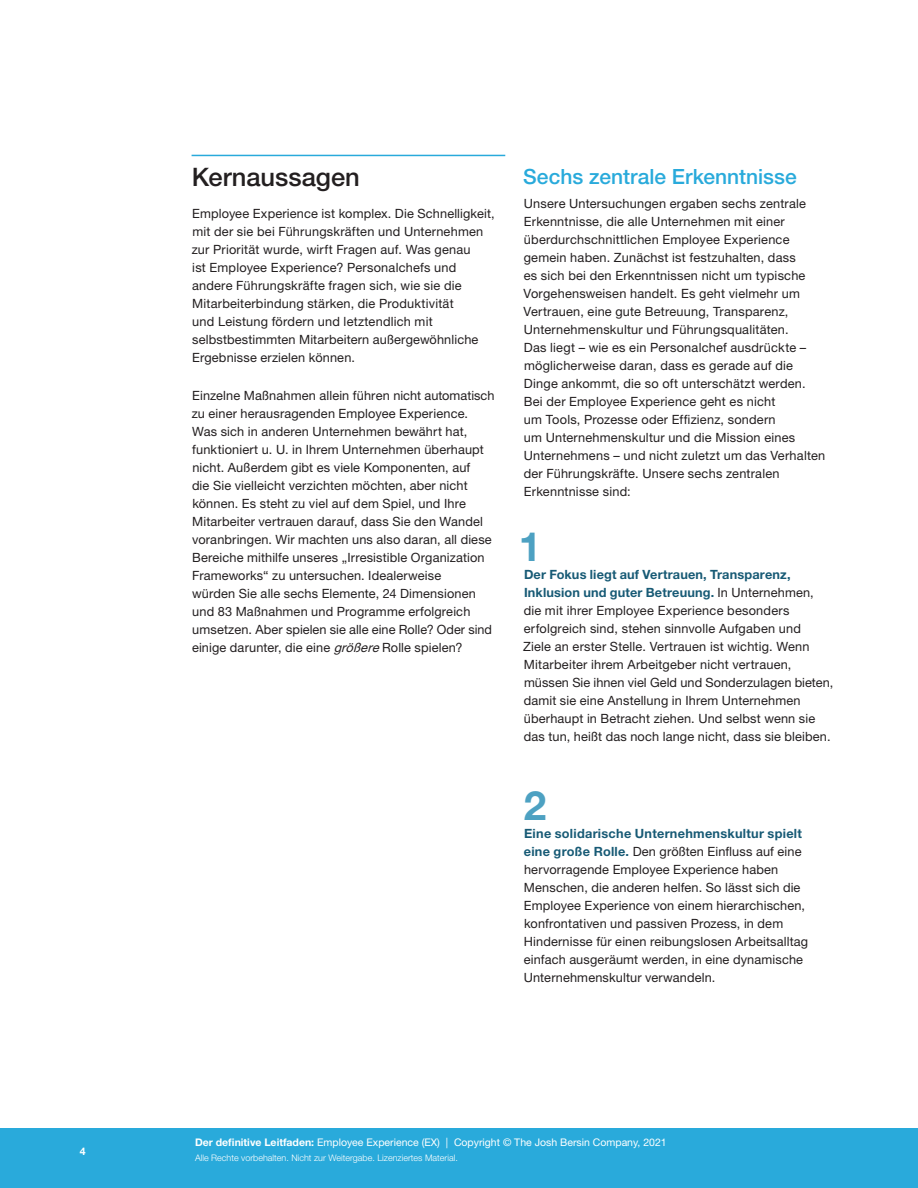
<style>
.page{position:relative;width:918px;height:1188px;background:#fff}
.page>*{position:absolute;margin:0;border:0;box-sizing:border-box;transform-origin:0 0}
.Body_Text{font:700 40.5px "Helvetica Neue LT Std";color:#4da1c2}
.H1_Section_Title{font:500 25.5px "Helvetica Neue LT Std";color:#231f20}
.H2_Blue{font:500 21px "Helvetica Neue LT Std";color:#29aadb}
.Body_Text-2{font:12.75px/18px "Helvetica Neue LT Std";letter-spacing:.01em;color:#231f20}
.H2_Blue-2{font:12.75px/18px "Helvetica Neue LT Std";letter-spacing:.015em;color:#231f20}
.t1{font:10.5px "Helvetica Neue LT Std";color:#fff}
.t2{font:700 10.5px "Helvetica Neue LT Std";color:#fff}
.t3{font:300 9px "Helvetica Neue LT Std";color:#fff}
.s1{font-style:italic}
.s2{font-weight:700;color:#175a75}
.s3{font-weight:700}
</style>
<div class="page">
<div style="left:0;top:1128px;width:918px;height:60px;background:#29aadb"></div>
<hr style="left:192px;top:155px;width:313px;height:1px;background:#29aadb">
<p class="t2" style="left:80px;top:1144px;width:7px">4</p>
<p class="H1_Section_Title" style="left:192px;top:162px;width:170px">Kernaussagen</p>
<p class="Body_Text-2" style="left:192px;top:204px;width:304px">Employee Experience ist komplex. Die Schnelligkeit, mit der sie bei Führungskräften und Unternehmen zur Priorität wurde, wirft Fragen auf. Was genau<br>ist Employee Experience? Personalchefs und andere Führungskräfte fragen sich, wie sie die Mitarbeiterbindung stärken, die Produktivität<br>und Leistung fördern und letztendlich mit selbstbestimmten Mitarbeitern außergewöhnliche Ergebnisse erzielen können.</p>
<p class="Body_Text-2" style="left:192px;top:387px;width:304px">Einzelne Maßnahmen allein führen nicht automatisch zu einer herausragenden Employee Experience.<br>Was sich in anderen Unternehmen bewährt hat, funktioniert u. U. in Ihrem Unternehmen überhaupt nicht. Außerdem gibt es viele Komponenten, auf<br>die Sie vielleicht verzichten möchten, aber nicht können. Es steht zu viel auf dem Spiel, und Ihre Mitarbeiter vertrauen darauf, dass Sie den Wandel voranbringen. Wir machten uns also daran, all diese Bereiche mithilfe unseres „Irresistible Organization Frameworks“ zu untersuchen. Idealerweise<br>würden Sie alle sechs Elemente, 24 Dimensionen und 83 Maßnahmen und Programme erfolgreich umsetzen. Aber spielen sie alle eine Rolle? Oder sind einige darunter, die eine <span class="s1">größere</span>Rolle spielen?</p>
<p class="H2_Blue" style="left:523px;top:165px;width:275px">Sechs zentrale Erkenntnisse</p>
<p class="H2_Blue-2" style="left:524px;top:195px;width:303px">Unsere Untersuchungen ergaben sechs zentrale Erkenntnisse, die alle Unternehmen mit einer überdurchschnittlichen Employee Experience gemein haben. Zunächst ist festzuhalten, dass<br>es sich bei den Erkenntnissen nicht um typische Vorgehensweisen handelt. Es geht vielmehr um Vertrauen, eine gute Betreuung, Transparenz, Unternehmenskultur und Führungsqualitäten.<br>Das liegt – wie es ein Personalchef ausdrückte – möglicherweise daran, dass es gerade auf die Dinge ankommt, die so oft unterschätzt werden.<br>Bei der Employee Experience geht es nicht<br>um Tools, Prozesse oder Effizienz, sondern<br>um Unternehmenskultur und die Mission eines Unternehmens – und nicht zuletzt um das Verhalten der Führungskräfte. Unsere sechs zentralen Erkenntnisse sind:</p>
<p class="Body_Text" style="left:519px;top:522px;width:24px">1</p>
<p class="Body_Text-2" style="left:523px;top:565px;width:312px"><span class="s2">Der Fokus liegt auf Vertrauen, Transparenz, Inklusion und guter Betreuung.</span> In Unternehmen, die mit ihrer Employee Experience besonders erfolgreich sind, stehen sinnvolle Aufgaben und<br>Ziele an erster Stelle. Vertrauen ist wichtig. Wenn Mitarbeiter ihrem Arbeitgeber nicht vertrauen, müssen Sie ihnen viel Geld und Sonderzulagen bieten, damit sie eine Anstellung in Ihrem Unternehmen überhaupt in Betracht ziehen. Und selbst wenn sie das tun, heißt das noch lange nicht, dass sie bleiben.</p>
<p class="Body_Text" style="left:524px;top:780px;width:24px">2</p>
<p class="Body_Text-2" style="left:524px;top:824px;width:286px"><span class="s2">Eine solidarische Unternehmenskultur spielt eine große Rolle.</span> Den größten Einfluss auf eine hervorragende Employee Experience haben Menschen, die anderen helfen. So lässt sich die Employee Experience von einem hierarchischen, konfrontativen und passiven Prozess, in dem Hindernisse für einen reibungslosen Arbeitsalltag einfach ausgeräumt werden, in eine dynamische Unternehmenskultur verwandeln.</p>
<p class="t1" style="left:195px;top:1136px;width:473px"><span class="s3">Der definitive Leitfaden:</span> Employee Experience (EX) | Copyright © The Josh Bersin Company, 2021</p>
<p class="t3" style="left:195px;top:1152px;width:264px">Alle Rechte vorbehalten. Nicht zur Weitergabe. Lizenziertes Material.</p>
</div>
